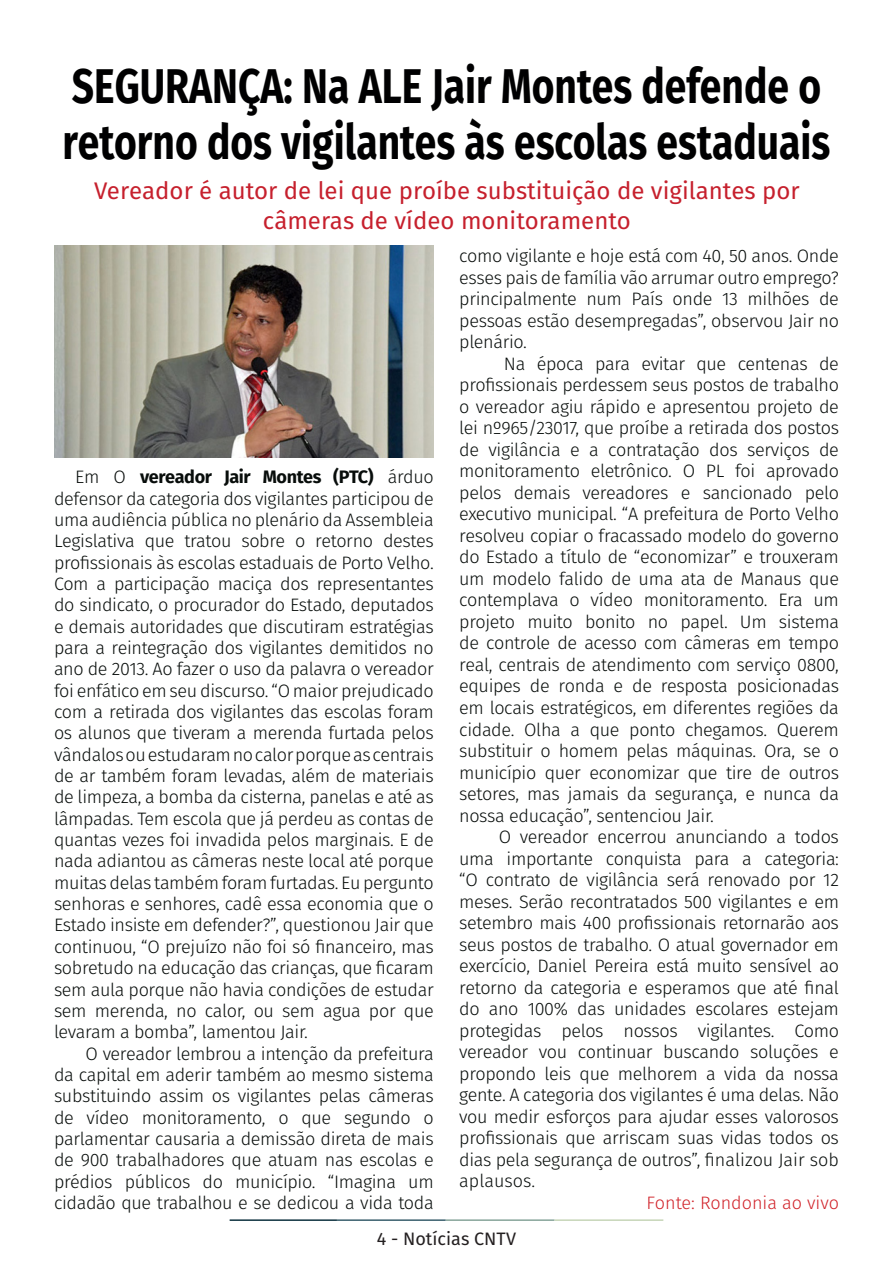
<style>
.page{position:relative;width:893px;height:1263px;background:#fff}
.page>*{position:absolute;margin:0;border:0;box-sizing:border-box;transform-origin:0 0}
.t1{font:700 48.75px/55.5px "Fira Sans";color:#000001;scale:.8 1}
.t2{font:24px/30px "Fira Sans";color:#c6202d;text-align:center}
.t3{font:300 18px/21.5px "Fira Sans";letter-spacing:-.02em;color:#080d0b;text-align:justify}
.t4{font:300 18px "Fira Sans";color:#d1232a}
.t5{font:18px "Fira Sans";color:#231f20}
.s1{font-weight:700}
</style>
<div class="page">
<hr style="left:230px;top:1219px;width:107px;height:2px;background:#0e323f">
<hr style="left:337px;top:1219px;width:109px;height:2px;background:#3a5f6d">
<hr style="left:446px;top:1219px;width:109px;height:2px;background:#87a59a">
<hr style="left:555px;top:1219px;width:108px;height:2px;background:#c6d5b7">
<img style="left:54px;top:245px;width:380px;height:212px">
<p class="t1" style="left:63px;top:55px;width:961px">SEGURANÇA: Na ALE Jair Montes defende o retorno dos vigilantes às escolas estaduais</p>
<p class="t2" style="left:94px;top:175px;width:707px">Vereador é autor de lei que proíbe substituição de vigilantes por câmeras de vídeo monitoramento</p>
<p class="t3" style="left:54px;top:466px;width:381px;text-indent:21px">Em O <span class="s1">vereador Jair Montes (PTC)</span> árduo defensor da categoria dos vigilantes participou de uma audiência pública no plenário da Assembleia Legislativa que tratou sobre o retorno destes profissionais às escolas estaduais de Porto Velho.<br>Com a participação maciça dos representantes do sindicato, o procurador do Estado, deputados e demais autoridades que discutiram estratégias para a reintegração dos vigilantes demitidos no ano de 2013. Ao fazer o uso da palavra o vereador foi enfático em seu discurso. “O maior prejudicado com a retirada dos vigilantes das escolas foram os alunos que tiveram a merenda furtada pelos vândalos ou estudaram no calor porque as centrais de ar também foram levadas, além de materiais de limpeza, a bomba da cisterna, panelas e até as lâmpadas. Tem escola que já perdeu as contas de quantas vezes foi invadida pelos marginais. E de nada adiantou as câmeras neste local até porque muitas delas também foram furtadas. Eu pergunto senhoras e senhores, cadê essa economia que o Estado insiste em defender?”, questionou Jair que continuou, “O prejuízo não foi só financeiro, mas sobretudo na educação das crianças, que ficaram sem aula porque não havia condições de estudar sem merenda, no calor, ou sem agua por que levaram a bomba”, lamentou Jair.</p>
<p class="t3" style="left:54px;top:1042px;width:381px;text-indent:31px">O vereador lembrou a intenção da prefeitura da capital em aderir também ao mesmo sistema substituindo assim os vigilantes pelas câmeras de vídeo monitoramento, o que segundo o parlamentar causaria a demissão direta de mais de 900 trabalhadores que atuam nas escolas e prédios públicos do município. “Imagina um cidadão que trabalhou e se dedicou a vida toda</p>
<p class="t3" style="left:459px;top:245px;width:381px">como vigilante e hoje está com 40, 50 anos. Onde esses pais de família vão arrumar outro emprego? principalmente num País onde 13 milhões de pessoas estão desempregadas”, observou Jair no plenário.</p>
<p class="t3" style="left:459px;top:353px;width:381px;text-indent:45px">Na época para evitar que centenas de profissionais perdessem seus postos de trabalho o vereador agiu rápido e apresentou projeto de lei nº965/23017, que proíbe a retirada dos postos de vigilância e a contratação dos serviços de monitoramento eletrônico. O PL foi aprovado pelos demais vereadores e sancionado pelo executivo municipal. “A prefeitura de Porto Velho resolveu copiar o fracassado modelo do governo do Estado a título de “economizar” e trouxeram um modelo falido de uma ata de Manaus que contemplava o vídeo monitoramento. Era um projeto muito bonito no papel. Um sistema de controle de acesso com câmeras em tempo real, centrais de atendimento com serviço 0800, equipes de ronda e de resposta posicionadas em locais estratégicos, em diferentes regiões da cidade. Olha a que ponto chegamos. Querem substituir o homem pelas máquinas. Ora, se o município quer economizar que tire de outros setores, mas jamais da segurança, e nunca da nossa educação”, sentenciou Jair.</p>
<p class="t3" style="left:459px;top:826px;width:381px;text-indent:39px">O vereador encerrou anunciando a todos uma importante conquista para a categoria: “O contrato de vigilância será renovado por 12 meses. Serão recontratados 500 vigilantes e em setembro mais 400 profissionais retornarão aos seus postos de trabalho. O atual governador em exercício, Daniel Pereira está muito sensível ao retorno da categoria e esperamos que até final do ano 100% das unidades escolares estejam protegidas pelos nossos vigilantes. Como vereador vou continuar buscando soluções e propondo leis que melhorem a vida da nossa gente. A categoria dos vigilantes é uma delas. Não vou medir esforços para ajudar esses valorosos profissionais que arriscam suas vidas todos os dias pela segurança de outros”, finalizou Jair sob aplausos.</p>
<p class="t4" style="left:647px;top:1190px;width:194px">Fonte: Rondonia ao vivo</p>
<p class="t5" style="left:377px;top:1225px;width:141px">4 - Notícias CNTV</p>
</div>
